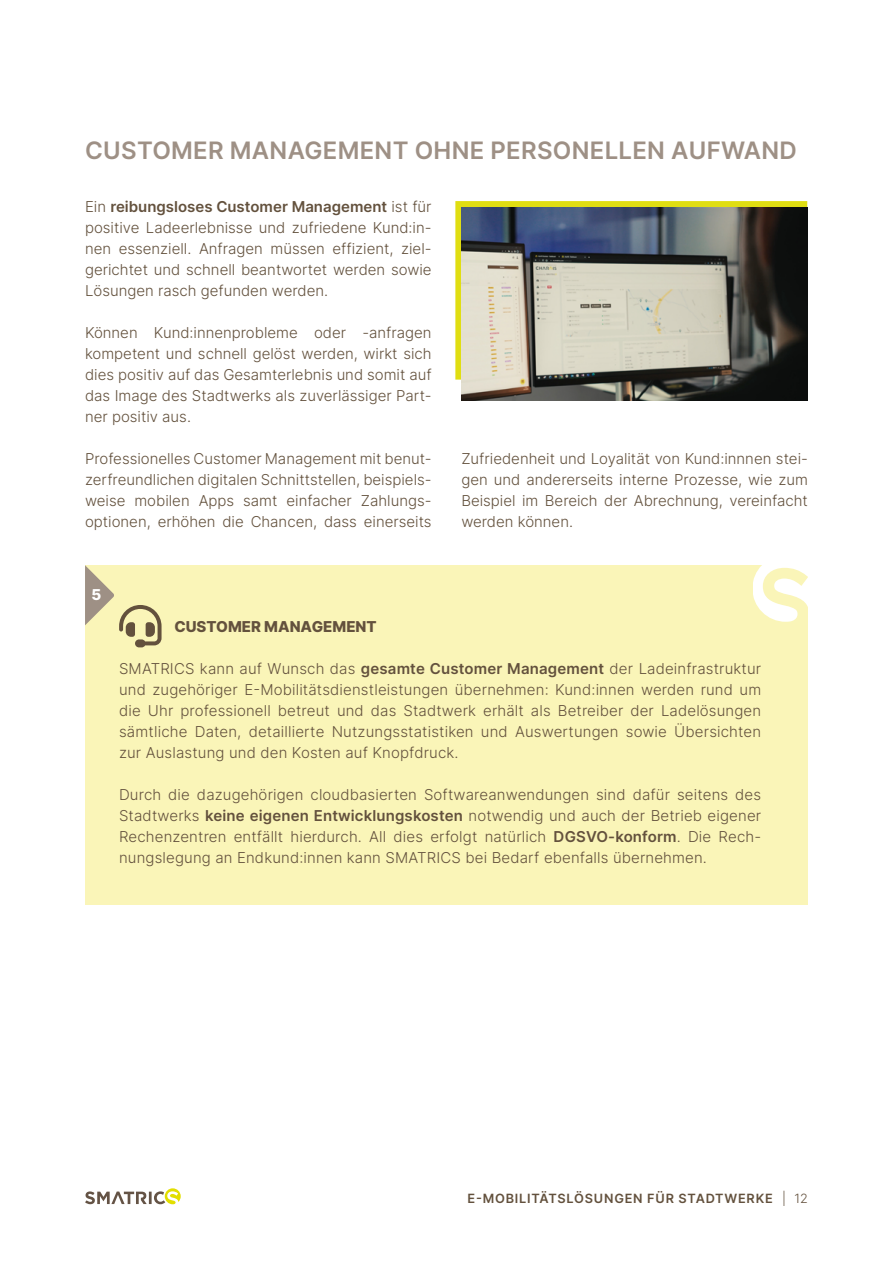
<style>
.page{position:relative;width:893px;height:1263px;background:#fff}
.page>*{position:absolute;margin:0;border:0;box-sizing:border-box;transform-origin:0 0}
.t1{font:600 24px "Inter";letter-spacing:.01em;color:#9e9085}
.t2{font:300 15px/21px "Inter";color:#63513d;text-align:justify}
.t3{font:800 15px "Inter";color:#63513d}
.t4{font:800 15px "Inter";color:#fff}
.t5{font:600 12.75px "Inter";letter-spacing:.06em;color:#63513d}
.s1{font-weight:600}
.s2{font-weight:300}
</style>
<div class="page">
<svg style="left:85px;top:1188px;width:96px;height:16px"></svg>
<div style="left:85px;top:565px;width:723px;height:340px;background:#faf5b8"></div>
<svg style="left:754px;top:565px;width:54px;height:57px"></svg>
<svg style="left:455px;top:201px;width:352px;height:179px;background:#e0de19"></svg>
<img style="left:461px;top:207px;width:347px;height:193px">
<svg style="left:85px;top:565px;width:77px;height:82px"></svg>
<h1 class="t1" style="left:85px;top:133px;width:713px">CUSTOMER MANAGEMENT OHNE PERSONELLEN AUFWAND</h1>
<p class="t2" style="left:85px;top:195px;width:348px">Ein <span class="s1">reibungsloses Customer Management</span> ist für positive Ladeerlebnisse und zufriedene Kund:in&shy;nen essenziell. Anfragen müssen effizient, ziel&shy;gerichtet und schnell beantwortet werden sowie Lösungen rasch gefunden werden.</p>
<p class="t2" style="left:85px;top:321px;width:348px">Können Kund:innenprobleme oder -anfragen kompetent und schnell gelöst werden, wirkt sich dies positiv auf das Gesamterlebnis und somit auf das Image des Stadtwerks als zuverlässiger Part&shy;ner positiv aus.</p>
<p class="t2" style="left:85px;top:447px;width:348px">Professionelles Customer Management mit benut&shy;zerfreundlichen digitalen Schnittstellen, beispiels&shy;weise mobilen Apps samt einfacher Zahlungs&shy;optionen, erhöhen die Chancen, dass einerseits</p>
<p class="t2" style="left:461px;top:447px;width:348px">Zufriedenheit und Loyalität von Kund:innnen stei&shy;gen und andererseits interne Prozesse, wie zum Beispiel im Bereich der Abrechnung, vereinfacht werden können.</p>
<p class="t4" style="left:92px;top:584px;width:11px">5</p>
<p class="t3" style="left:174px;top:615px;width:204px">CUSTOMER MANAGEMENT</p>
<p class="t2" style="left:119px;top:657px;width:644px">SMATRICS kann auf Wunsch das <span class="s1">gesamte Customer Management</span> der Ladeinfrastruktur und zugehöriger E-Mobilitätsdienstleistungen übernehmen: Kund:innen werden rund um die Uhr professionell betreut und das Stadtwerk erhält als Betreiber der Ladelösungen sämtliche Daten, detaillierte Nutzungsstatistiken und Auswertungen sowie Übersichten zur Auslastung und den Kosten auf Knopfdruck.</p>
<p class="t2" style="left:119px;top:783px;width:644px">Durch die dazugehörigen cloudbasierten Softwareanwendungen sind dafür seitens des Stadtwerks <span class="s1">keine eigenen Entwicklungskosten</span> notwendig und auch der Betrieb eigener Rechenzentren entfällt hierdurch. All dies erfolgt natürlich <span class="s1">DGSVO-konform</span>. Die Rech&shy;nungslegung an Endkund:innen kann SMATRICS bei Bedarf ebenfalls übernehmen.</p>
<p class="t5" style="left:468px;top:1189px;width:342px">E-MOBILITÄTSLÖSUNGEN FÜR STADTWERKE <span class="s2">| 12</span></p>
</div>
